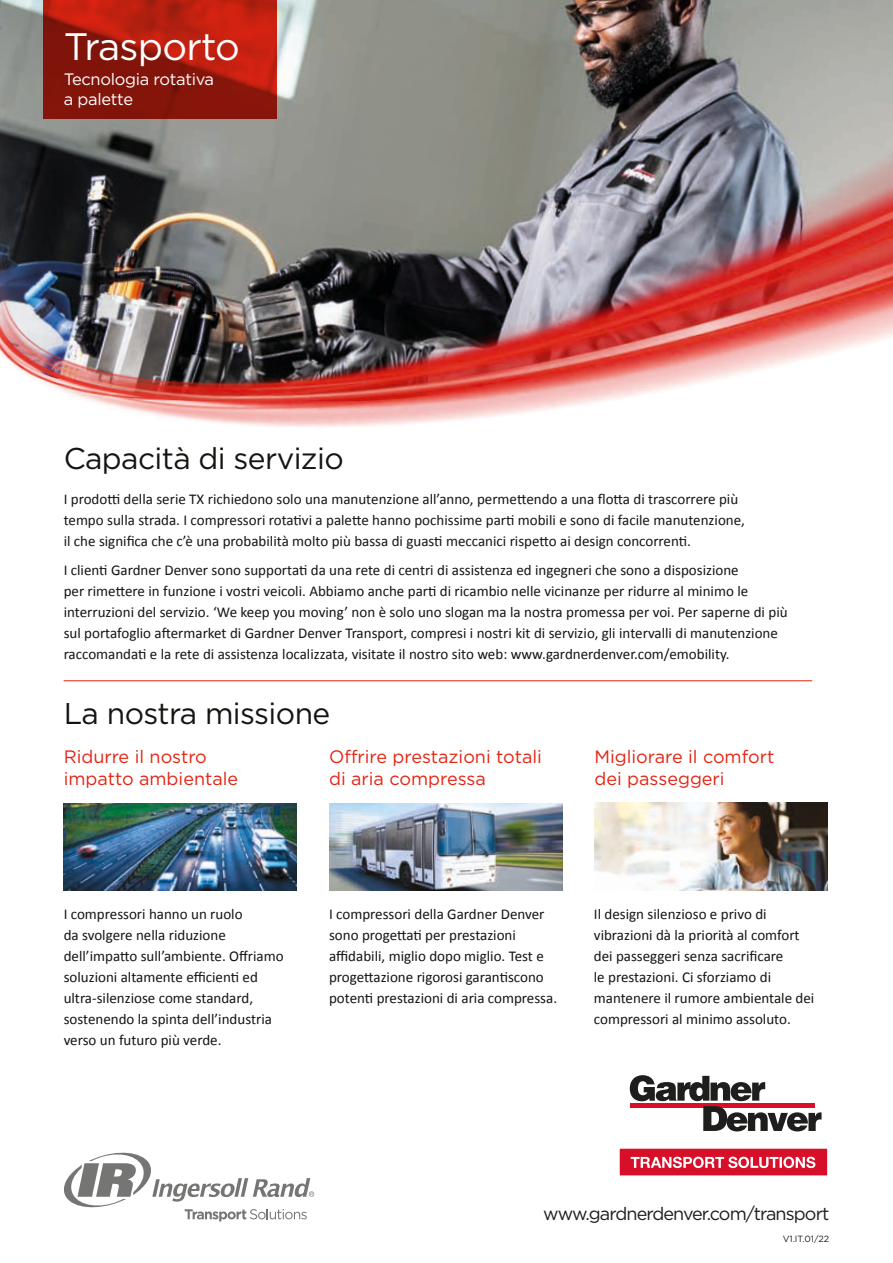
<style>
.page{position:relative;width:893px;height:1263px;background:#fff}
.page>*{position:absolute;margin:0;border:0;box-sizing:border-box;transform-origin:0 0}
.t1{font:38.25px "Gotham";letter-spacing:-.02em;color:#fff}
.t2{font:30px "Gotham";letter-spacing:-.02em;color:#151411}
.t3{font:18px/22.5px "Gotham";color:#e42413}
.t4{font:18px "Gotham";letter-spacing:-.05em;color:#1d1d1b}
.t5{font:16.5px/19.5px "Gotham";letter-spacing:-.02em;color:#fff}
.t6{font:15px/21px "Calibri";color:#151411}
.t7{font:9px "Gotham";color:#1d1d1b}
</style>
<div class="page">
<img style="left:64px;top:803px;width:233px;height:88px">
<img style="left:329px;top:803px;width:233px;height:88px">
<img style="left:594px;top:802px;width:234px;height:88px">
<img style="left:0;top:0;width:893px;height:682px">
<svg style="left:630px;top:1075px;width:191px;height:56px"></svg>
<svg style="left:620px;top:1149px;width:207px;height:26px;background:#de3a4e"></svg>
<svg style="left:43px;top:0;width:234px;height:119px;background:#9f190c"></svg>
<svg style="left:64px;top:1153px;width:250px;height:68px"></svg>
<h1 class="t1" style="left:64px;top:22px;width:178px">Trasporto</h1>
<p class="t5" style="left:64px;top:69px;width:152px">Tecnologia rotativa a palette</p>
<h2 class="t2" style="left:64px;top:439px;width:282px">Capacità di servizio</h2>
<p class="t6" style="left:64px;top:487px;width:683px">I prodotti della serie TX richiedono solo una manutenzione all’anno, permettendo a una flotta di trascorrere più tempo sulla strada. I compressori rotativi a palette hanno pochissime parti mobili e sono di facile manutenzione, il che significa che c’è una probabilità molto più bassa di guasti meccanici rispetto ai design concorrenti.</p>
<p class="t6" style="left:64px;top:559px;width:725px">I clienti Gardner Denver sono supportati da una rete di centri di assistenza ed ingegneri che sono a disposizione<br>per rimettere in funzione i vostri veicoli. Abbiamo anche parti di ricambio nelle vicinanze per ridurre al minimo le interruzioni del servizio. ‘We keep you moving’ non è solo uno slogan ma la nostra promessa per voi. Per saperne di più sul portafoglio aftermarket di Gardner Denver Transport, compresi i nostri kit di servizio, gli intervalli di manutenzione raccomandati e la rete di assistenza localizzata, visitate il nostro sito web: www.gardnerdenver.com/emobility.</p>
<h2 class="t2" style="left:64px;top:694px;width:268px">La nostra missione</h2>
<p class="t3" style="left:64px;top:745px;width:176px">Ridurre il nostro impatto ambientale</p>
<p class="t3" style="left:594px;top:745px;width:181px">Migliorare il comfort dei passeggeri</p>
<p class="t3" style="left:329px;top:745px;width:214px">Offrire prestazioni totali di aria compressa</p>
<p class="t6" style="left:64px;top:902px;width:221px">I compressori hanno un ruolo<br>da svolgere nella riduzione dell’impatto sull’ambiente. Offriamo soluzioni altamente efficienti ed ultra-silenziose come standard, sostenendo la spinta dell’industria verso un futuro più verde.</p>
<p class="t6" style="left:594px;top:902px;width:222px">Il design silenzioso e privo di vibrazioni dà la priorità al comfort dei passeggeri senza sacrificare<br>le prestazioni. Ci sforziamo di mantenere il rumore ambientale dei compressori al minimo assoluto.</p>
<p class="t6" style="left:329px;top:902px;width:230px">I compressori della Gardner Denver sono progettati per prestazioni affidabili, miglio dopo miglio. Test e progettazione rigorosi garantiscono potenti prestazioni di aria compressa.</p>
<p class="t4" style="left:543px;top:1202px;width:288px">www.gardnerdenver.com/transport</p>
<p class="t7" style="left:783px;top:1233px;width:48px">V1.IT.01/22</p>
</div>
